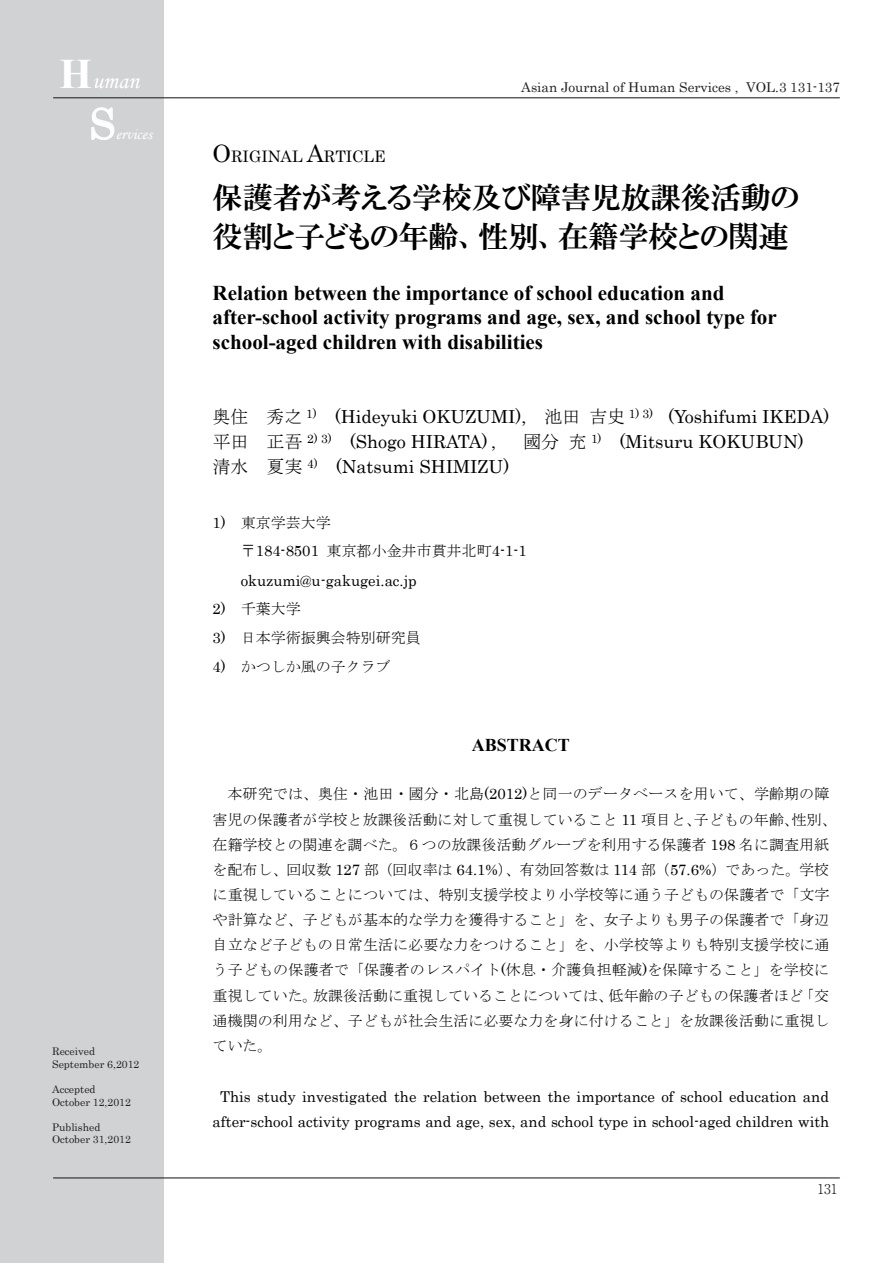
<style>
.page{position:relative;width:893px;height:1263px;background:#fff}
.page>*{position:absolute;margin:0;border:0;box-sizing:border-box;transform-origin:0 0}
.t1{font:42px "Century";color:#fff}
.t2{font:30px/38.8px "HGP Mincho E";color:#000}
.t3{font:24px "Monotype Corsiva";color:#fff}
.t4{font:700 21px/24.2px "Times New Roman";color:#000}
.t5{font:18px/25.2px "Century";color:#000}
.t6{font:700 18px "Times New Roman";color:#000}
.t7{font:15.9px "Century";color:#000}
.t8{font:15.75px "Monotype Corsiva";color:#fff}
.t9{font:15px/25.2px "MS Mincho";letter-spacing:.01em;color:#000}
.t10{font:15px/29.4px "Century";letter-spacing:.005em;color:#000}
.t11{font:13.5px "Century";color:#231f20}
.t12{font:300 13.5px "Ryumin Pr 5";color:#231f20}
.t13{font:10.5px/12.6px "Century";color:#231f20}
.s1{font-family:"Times New Roman";font-weight:700;font-size:42px}
.s2{font-size:24px}
.s3{font-family:"MS Mincho"}
.s4{font-family:"Century"}
</style>
<div class="page">
<div style="left:0;top:0;width:163px;height:1263px;background:#d1d2d4"></div>
<hr style="left:53px;top:1177px;width:787px;height:1px;background:#231f20">
<hr style="left:53px;top:97px;width:787px;height:1px;background:#231f20">
<svg style="left:91px;top:107px;width:24px;height:33px"></svg>
<h3 class="t3" style="left:60px;top:66px;width:81px"><span class="s1">H</span>uman</h3>
<h1 class="t1" style="left:89px;top:88px;width:28px">S</h1>
<p class="t8" style="left:116px;top:124px;width:38px">ervices</p>
<p class="t13" style="left:52px;top:1044px;width:89px">Received<br>September 6,2012</p>
<p class="t13" style="left:52px;top:1082px;width:80px">Accepted<br>October 12,2012</p>
<p class="t13" style="left:52px;top:1120px;width:80px">Published<br>October 31,2012</p>
<p class="t11" style="left:521px;top:76px;width:320px">Asian Journal of Human Services , VOL.3 131-137</p>
<p class="t7" style="left:213px;top:143px;width:174px"><span class="s2">O</span>RIGINAL <span class="s2">A</span>RTICLE</p>
<h2 class="t2" style="left:213px;top:178px;width:588px">保護者が考える学校及び障害児放課後活動の役割と子どもの年齢、性別、在籍学校との関連</h2>
<h3 class="t4" style="left:213px;top:281px;width:566px">Relation between the importance of school education and after-school activity programs and age, sex, and school type for school-aged children with disabilities</h3>
<p class="t5" style="left:213px;top:402px;width:618px"><span class="s3">奥住 秀之</span> <sup>1)</sup> (Hideyuki OKUZUMI), <span class="s3">池田吉史</span> <sup>1)</sup> <sup>3)</sup> (Yoshifumi IKEDA)<span class="s3">平田 正吾</span> <sup>2)</sup> <sup>3)</sup> (Shogo HIRATA) ,</p>
<p class="t5" style="left:523px;top:427px;width:282px"><span class="s3">國分充</span> <sup>1)</sup> (Mitsuru KOKUBUN)</p>
<p class="t5" style="left:213px;top:452px;width:298px"><span class="s3">清水 夏実</span> <sup>4)</sup> (Natsumi SHIMIZU)</p>
<p class="t9" style="left:213px;top:510px;width:120px"><span class="s4">1)</span> 東京学芸大学</p>
<p class="t10" style="left:241px;top:535px;width:288px"><span class="s3">〒</span>184-8501 <span class="s3">東京都小金井市貫井北町</span>4-1-1 okuzumi@u-gakugei.ac.jp</p>
<p class="t9" style="left:213px;top:596px;width:90px"><span class="s4">2)</span> 千葉大学</p>
<p class="t9" style="left:213px;top:625px;width:210px"><span class="s4">3)</span> 日本学術振興会特別研究員</p>
<p class="t9" style="left:213px;top:654px;width:180px"><span class="s4">4)</span> かつしか風の子クラブ</p>
<p class="t6" style="left:472px;top:732px;width:100px">ABSTRACT</p>
<p class="t9" style="left:213px;top:781px;width:626px;text-indent:15px">本研究では、奥住・池田・國分・北島<span class="s4">(2012)</span>と同一のデータベースを用いて、学齢期の障害児の保護者が学校と放課後活動に対して重視していること <span class="s4">11</span> 項目と、子どもの年齢、性別、在籍学校との関連を調べた。６つの放課後活動グループを利用する保護者 <span class="s4">198</span> 名に調査用紙を配布し、回収数 <span class="s4">127</span> 部（回収率は <span class="s4">64.1%</span>）、有効回答数は <span class="s4">114</span> 部（<span class="s4">57.6%</span>）であった。学校に重視していることについては、特別支援学校より小学校等に通う子どもの保護者で「文字や計算など、子どもが基本的な学力を獲得すること」を、女子よりも男子の保護者で「身辺自立など子どもの日常生活に必要な力をつけること」を、小学校等よりも特別支援学校に通う子どもの保護者で「保護者のレスパイト<span class="s4">(</span>休息・介護負担軽減<span class="s4">)</span>を保障すること」を学校に重視していた。放課後活動に重視していることについては、低年齢の子どもの保護者ほど「交通機関の利用など、子どもが社会生活に必要な力を身に付けること」を放課後活動に重視していた。</p>
<p class="t10" style="left:213px;top:1082px;width:618px;line-height:25.2px;text-align:center">This study investigated the relation between the importance of school education and after-school activity programs and age, sex, and school type in school-aged children with</p>
<p class="t12" style="left:817px;top:1178px;width:22px">131</p>
</div>
